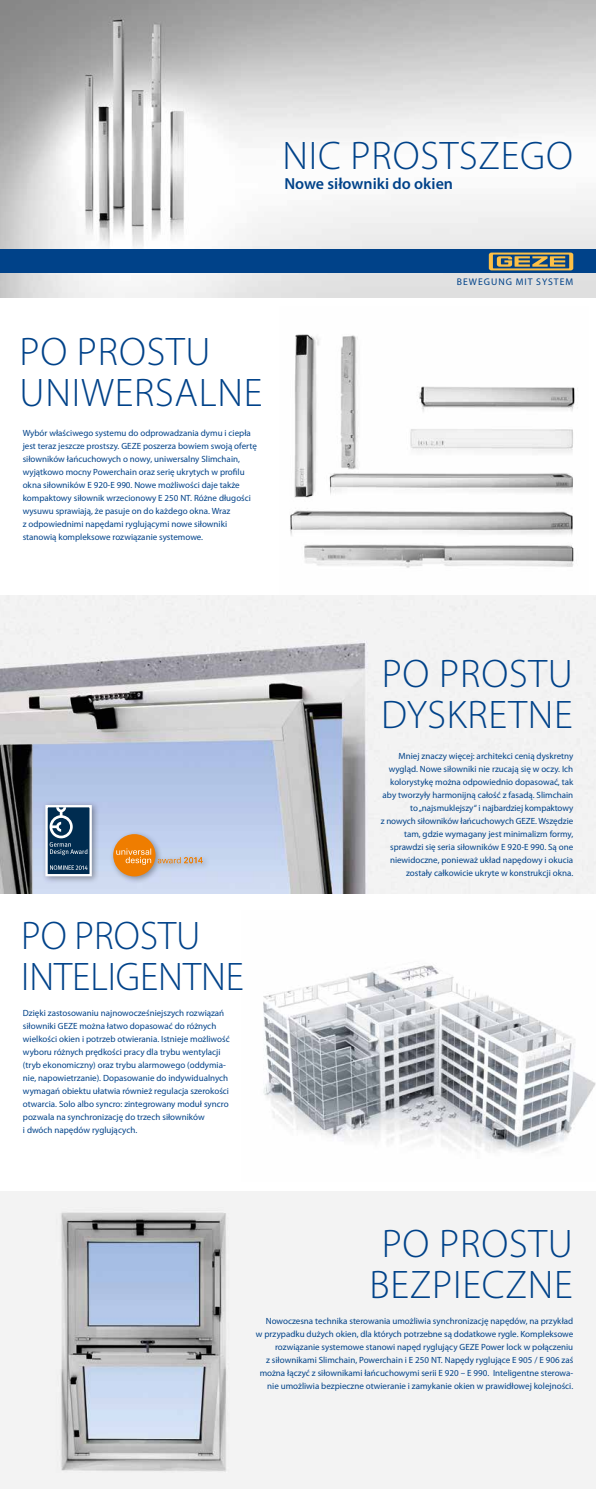
<style>
.page{position:relative;width:596px;height:1489px;background:#fff}
.page>*{position:absolute;margin:0;border:0;box-sizing:border-box;transform-origin:0 0}
.t1{font:300 40px/41px "Myriad Pro";letter-spacing:.02em;color:#004289}
.t2{font:300 40px/41px "Myriad Pro";color:#004289}
.t3{font:600 16px "Myriad Pro";color:#004289}
.t4{font:9.7px "Myriad Pro";letter-spacing:.1em;color:#004289}
.t5{font:9px/13px "Myriad Pro";color:#004289}
</style>
<div class="page">
<img style="left:290px;top:334px;width:285px;height:234px">
<img style="left:0;top:595px;width:595px;height:298px">
<img style="left:263px;top:965px;width:332px;height:188px">
<img style="left:0;top:1191px;width:595px;height:297px">
<img style="left:0;top:0;width:595px;height:298px">
<div style="left:0;top:249px;width:595px;height:24px;background:#004289"></div>
<svg style="left:488px;top:252px;width:85px;height:18px"></svg>
<div style="left:41px;top:801px;width:59px;height:83px;background:#000;opacity:.35"></div>
<div style="left:45px;top:805px;width:47px;height:71px;background:#002c50;border:2px solid #fff"></div>
<svg style="left:50px;top:865px;width:38px;height:5px"></svg>
<svg style="left:50px;top:807px;width:37px;height:48px"></svg>
<div style="left:109px;top:830px;width:101px;height:54px;background:#000;opacity:.35"></div>
<div style="left:113px;top:834px;width:42px;height:42px;background:#ef7d00;border-radius:50%"></div>
<svg style="left:116px;top:848px;width:35px;height:16px"></svg>
<svg style="left:158px;top:857px;width:44px;height:6px"></svg>
<h1 class="t1" style="left:282px;top:135px;width:292px">NIC PROSTSZEGO</h1>
<h2 class="t3" style="left:284px;top:174px;width:170px">Nowe siłowniki do okien</h2>
<h1 class="t1" style="left:20px;top:331px;width:244px">PO PROSTU<br>UNIWERSALNE</h1>
<p class="t5" style="left:23px;top:426px;width:235px">Wybór właściwego systemu do odprowadzania dymu i ciepła jest teraz jeszcze prostszy. GEZE poszerza bowiem swoją ofertę siłowników łańcuchowych o nowy, uniwersalny Slimchain, wyjątkowo mocny Powerchain oraz serię ukrytych w profilu okna siłowników E 920-E 990. Nowe możliwości daje także kompaktowy siłownik wrzecionowy E 250 NT. Różne długości wysuwu sprawiają, że pasuje on do każdego okna. Wraz<br>z odpowiednimi napędami ryglującymi nowe siłowniki stanowią kompleksowe rozwiązanie systemowe.</p>
<h1 class="t2" style="left:21px;top:914px;width:224px">PO PROSTU<br>INTELIGENTNE</h1>
<p class="t5" style="left:23px;top:1006px;width:208px">Dzięki zastosowaniu najnowocześniejszych rozwiązań siłowniki GEZE można łatwo dopasować do różnych wielkości okien i potrzeb otwierania. Istnieje możliwość wyboru różnych prędkości pracy dla trybu wentylacji (tryb ekonomiczny) oraz trybu alarmowego (oddymia&shy;nie, napowietrzanie). Dopasowanie do indywidualnych wymagań obiektu ułatwia również regulacja szerokości otwarcia. Solo albo syncro: zintegrowany moduł syncro pozwala na synchronizację do trzech siłowników<br>i dwóch napędów ryglujących.</p>
<p class="t4" style="left:456px;top:275px;width:118px">BEWEGUNG MIT SYSTEM</p>
<h1 class="t1" style="left:381px;top:653px;width:193px">PO PROSTU<br>DYSKRETNE</h1>
<p class="t5" style="left:380px;top:749px;width:194px;text-align:right">Mniej znaczy więcej: architekci cenią dyskretny wygląd. Nowe siłowniki nie rzucają się w oczy. Ich kolorystykę można odpowiednio dopasować, tak aby tworzyły harmonijną całość z fasadą. Slimchain to „najsmuklejszy“ i najbardziej kompaktowy<br>z nowych siłowników łańcuchowych GEZE. Wszędzie tam, gdzie wymagany jest minimalizm formy, sprawdzi się seria siłowników E 920-E 990. Są one niewidoczne, ponieważ układ napędowy i okucia zostały całkowicie ukryte w konstrukcji okna.</p>
<h1 class="t1" style="left:369px;top:1222px;width:205px;text-align:center">PO PROSTU<br>BEZPIECZNE</h1>
<p class="t5" style="left:256px;top:1314px;width:318px;text-align:right">Nowoczesna technika sterowania umożliwia synchronizację napędów, na przykład<br>w przypadku dużych okien, dla których potrzebne są dodatkowe rygle. Kompleksowe rozwiązanie systemowe stanowi napęd ryglujący GEZE Power lock w połączeniu<br>z siłownikami Slimchain, Powerchain i E 250 NT. Napędy ryglujące E 905 / E 906 zaś można łączyć z siłownikami łańcuchowymi serii E 920 – E 990. Inteligentne sterowa&shy;nie umożliwia bezpieczne otwieranie i zamykanie okien w prawidłowej kolejności.</p>
</div>
